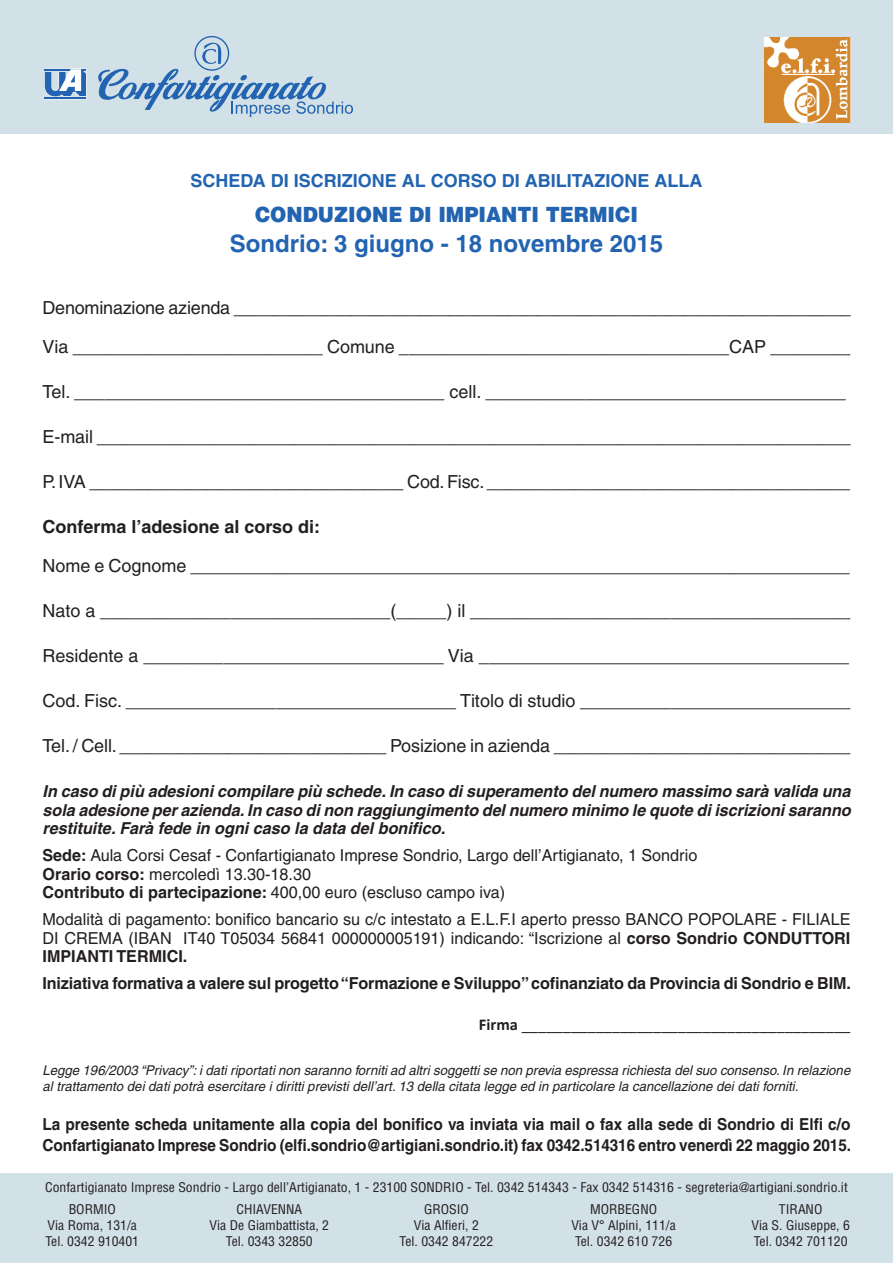
<style>
.page{position:relative;width:893px;height:1263px;background:#fff}
.page>*{position:absolute;margin:0;border:0;box-sizing:border-box;transform-origin:0 0}
.t1{font:700 24px "Helvetica";color:#2264b1}
.t2{font:900 21px "Helvetica";color:#2264b1;scale:.93 1}
.t3{font:18px "Helvetica";color:#231f20}
.t4{font:18px "Helvetica LT Std";color:#231f20}
.t5{font:700 18px "Helvetica";color:#2264b1}
.t6{font:700 18px "Helvetica";color:#231f20}
.t7{font:16.5px/18.5px "Helvetica";color:#231f20}
.t8{font:italic 700 16.5px/18.5px "Helvetica";color:#231f20;text-align:justify}
.t9{font:700 16.5px/21.3px "Helvetica";letter-spacing:-.005em;color:#231f20;scale:.93 1}
.t10{font:700 16.5px/27px "Helvetica";letter-spacing:-.005em;color:#231f20}
.t11{font:16.5px "Calibri";color:#231f20}
.t12{font:italic 13.5px/16.4px "Helvetica";color:#231f20}
.t13{font:condensed 13.05px/15.6px "Helvetica LT Std";color:#231f20;text-align:center;scale:1.05 1}
.s1{font-family:"Helvetica"}
.s2{font-weight:700}
</style>
<div class="page">
<div style="left:0;top:0;width:893px;height:133px;background:#d2e0e7"></div>
<div style="left:0;top:1174px;width:893px;height:89px;background:#d2e0e7"></div>
<svg style="left:98px;top:36px;width:255px;height:81px"></svg>
<svg style="left:44px;top:68px;width:43px;height:29px"></svg>
<hr style="left:45px;top:98px;width:41px;height:1px;background:#2264b1">
<img style="left:765px;top:38px;width:85px;height:85px">
<p class="t5" style="left:191px;top:170px;width:403px">Scheda di iscrizione al corso DI ABILITAZIONE</p>
<p class="t5" style="left:654px;top:170px;width:13px">ALLA</p>
<p class="t2" style="left:255px;top:200px;width:413px">CONDUZIONE DI IMPIANTI TERMICI</p>
<h1 class="t1" style="left:230px;top:229px;width:435px">Sondrio: 3 giugno - 18 novembre 2015</h1>
<p class="t4" style="left:43px;top:297px;width:810px"><span class="s1">Denominazione azienda</span> _______________________________________________________________</p>
<p class="t3" style="left:43px;top:336px;width:809px">Via _________________________ Comune _________________________________CAP ________</p>
<p class="t3" style="left:43px;top:381px;width:805px">Tel. _____________________________________ cell. ____________________________________</p>
<p class="t3" style="left:43px;top:426px;width:810px">E-mail ____________________________________________________________________________</p>
<p class="t3" style="left:43px;top:471px;width:809px">P. IVA ________________________________ Cod. Fisc. _____________________________________</p>
<p class="t6" style="left:43px;top:516px;width:279px">Conferma l’adesione al corso di:</p>
<p class="t3" style="left:43px;top:555px;width:809px">Nome e Cognome __________________________________________________________________</p>
<p class="t3" style="left:43px;top:600px;width:809px">Nato a _____________________________(_____) il ______________________________________</p>
<p class="t3" style="left:43px;top:645px;width:808px">Residente a ______________________________ Via _____________________________________</p>
<p class="t3" style="left:43px;top:690px;width:809px">Cod. Fisc. _________________________________ Titolo di studio ___________________________</p>
<p class="t3" style="left:43px;top:735px;width:809px">Tel. / Cell. ___________________________ Posizione in azienda ______________________________</p>
<p class="t8" style="left:43px;top:782px;width:810px">In caso di più adesioni compilare più schede. In caso di superamento del numero massimo sarà valida una sola adesione per azienda. In caso di non raggiungimento del numero minimo le quote di iscrizioni saranno restituite. Farà fede in ogni caso la data del bonifico.</p>
<p class="t7" style="left:43px;top:846px;width:656px"><span class="s2">Sede:</span> Aula Corsi Cesaf - Confartigianato Imprese Sondrio, Largo dell’Artigianato, 1 Sondrio<br><span class="s2">Orario corso:</span> mercoledì 13.30-18.30<br><span class="s2">Contributo di partecipazione:</span> 400,00 euro (escluso campo iva)</p>
<p class="t7" style="left:43px;top:910px;width:809px">Modalità di pagamento: bonifico bancario su c/c intestato a E.L.F.I aperto presso BANCO POPOLARE - FILIALE<br>DI CREMA (IBAN IT40 T05034 56841 000000005191) indicando: “Iscrizione al <span class="s2">corso Sondrio COND</span></p>
<p class="t10" style="left:791px;top:924px;width:41px">UTTORI</p>
<p class="t10" style="left:43px;top:942px;width:810px">IMPIANTI TERMICI.<br>Iniziativa formativa a valere sul progetto “Formazione e Sviluppo” cofinanziato da Provincia di Sondrio e BIM.</p>
<p class="t11" style="left:479px;top:1014px;width:373px"><span class="s2">Firma</span> ________________________________________</p>
<p class="t12" style="left:43px;top:1062px;width:809px">Legge 196/2003 “Privacy”: i dati riportati non saranno forniti ad altri soggetti se non previa espressa richiesta del suo consenso. In relazione al trattamento dei dati potrà esercitare i diritti previsti dell’art. 13 della citata legge ed in particolare la cancellazione dei dati forniti.</p>
<p class="t9" style="left:43px;top:1113px;width:871px">La presente scheda unitamente alla copia del bonifico va inviata via mail o fax alla sede di Sondrio di Elfi c/o<br>Confartigianato Imprese Sondrio (elfi.sondrio@artigiani.sondrio.it) fax 0342.514316 entro venerdì 22 maggio 2015.</p>
<p class="t13" style="left:45px;top:1179px;width:766px">Confartigianato Imprese Sondrio - Largo dell’Artigianato, 1 - 23100 SONDRIO - Tel. 0342 514343 - Fax 0342 514316 - segreteria@artigiani.sondrio.it</p>
<p class="t13" style="left:45px;top:1201px;width:91px">BORMIO<br>Via Roma, 131/a<br>Tel. 0342 910401</p>
<p class="t13" style="left:210px;top:1201px;width:115px">CHIAVENNA<br>Via De Giambattista, 2<br>Tel. 0343 32850</p>
<p class="t13" style="left:400px;top:1201px;width:91px">GROSIO<br>Via Alfieri, 2<br>Tel. 0342 847222</p>
<p class="t13" style="left:571px;top:1201px;width:101px">MORBEGNO<br>Via V° Alpini, 111/a<br>Tel. 0342 610 726</p>
<p class="t13" style="left:751px;top:1201px;width:95px">TIRANO<br>Via S. Giuseppe, 6<br>Tel. 0342 701120</p>
</div>
